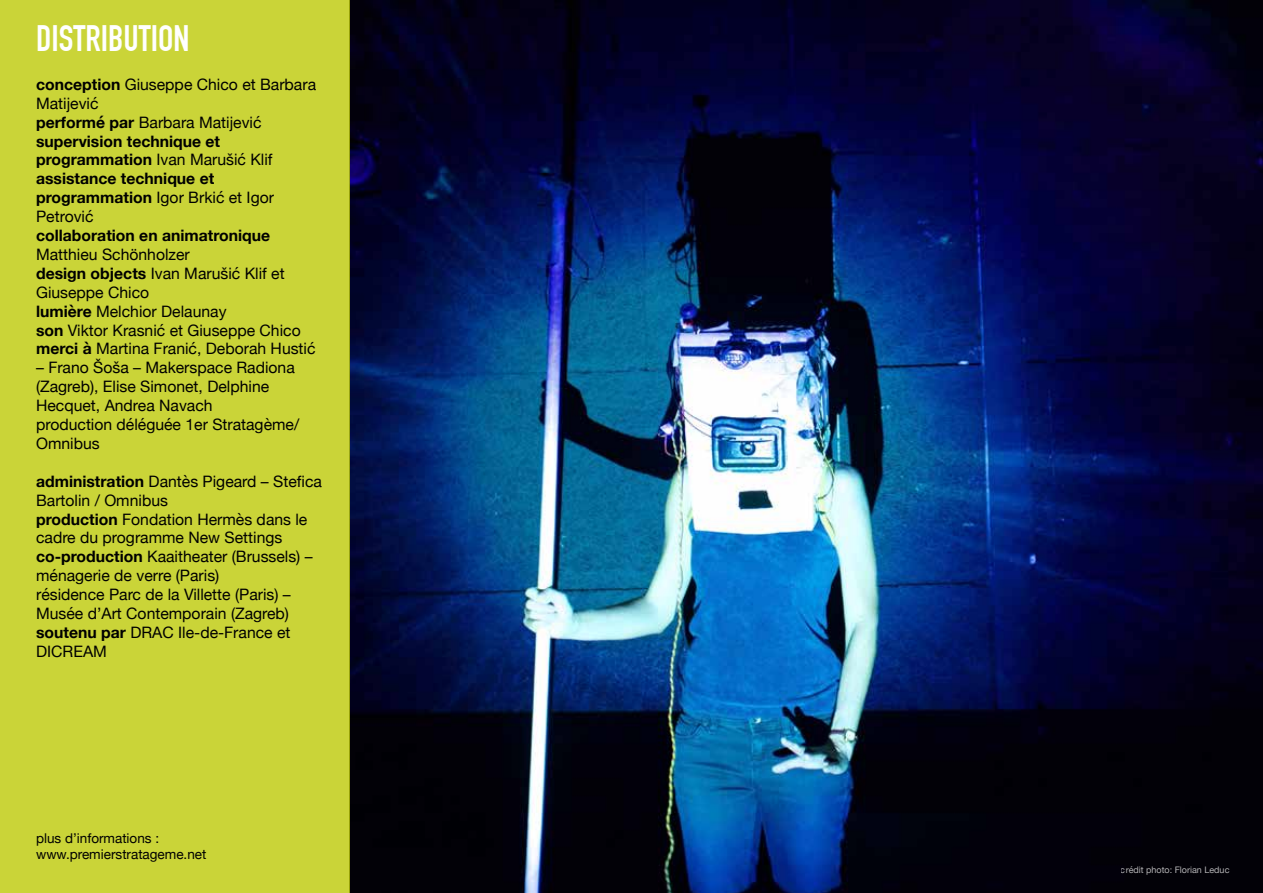
<style>
.page{position:relative;width:1263px;height:893px;background:#fff}
.page>*{position:absolute;margin:0;border:0;box-sizing:border-box;transform-origin:0 0}
.t1{font:700 36px "DIN Condensed";color:#fff}
.t2{font:15.75px/18.9px "Helvetica Neue";color:#000}
.t3{font:700 15.75px/18.9px "Helvetica Neue";color:#000}
.t4{font:13.5px/16.2px "Helvetica Neue";color:#000}
.t5{font:9px "Helvetica Neue";color:#fff}
.s1{font-weight:400}
.s2{font-weight:700}
</style>
<div class="page">
<img style="left:349px;top:1px;width:914px;height:892px">
<div style="left:0;top:0;width:349px;height:893px;background:#cad438"></div>
<h1 class="t1" style="left:36px;top:17px;width:155px">DISTRIBUTION</h1>
<p class="t3" style="left:36px;top:75px;width:282px">conception <span class="s1">Giuseppe Chico et Barbara<br>Matijević<br></span>performé par <span class="s1">Barbara Matijević </span>supervision technique et programmation <span class="s1">Ivan Marušić Klif </span>assistance technique et programmation <span class="s1">Igor Brkić et Igor<br>Petrović</span></p>
<p class="t3" style="left:36px;top:226px;width:236px">collaboration en animatronique</p>
<p class="t2" style="left:36px;top:246px;width:281px">Matthieu Schönholzer<br><span class="s2">design objects</span> Ivan Marušić Klif et<br>Giuseppe Chico<br><span class="s2">lumière</span> Melchior Delaunay<br><span class="s2">son</span> Viktor Krasnić et Giuseppe Chico <span class="s2">merci à</span> Martina Franić, Deborah Hustić</p>
<p class="t2" style="left:36px;top:359px;width:265px">– Frano Šoša – Makerspace Radiona (Zagreb), Elise Simonet, Delphine<br>Hecquet, Andrea Navach<br>production déléguée 1er Stratagème/<br>Omnibus</p>
<p class="t2" style="left:36px;top:473px;width:287px"><span class="s2">administration</span> Dantès Pigeard – Stefica<br>Bartolin / Omnibus<br><span class="s2">production</span> Fondation Hermès dans le cadre du programme New Settings <span class="s2">co-production</span> Kaaitheater (Brussels) – ménagerie de verre (Paris)<br>résidence Parc de la Villette (Paris) –<br>Musée d’Art Contemporain (Zagreb) <span class="s2">soutenu par</span> DRAC Ile-de-France et<br>DICREAM</p>
<p class="t4" style="left:36px;top:831px;width:172px">plus d’informations : www.premierstratageme.net</p>
<p class="t5" style="left:1121px;top:863px;width:110px">crédit photo: Florian Leduc</p>
</div>
